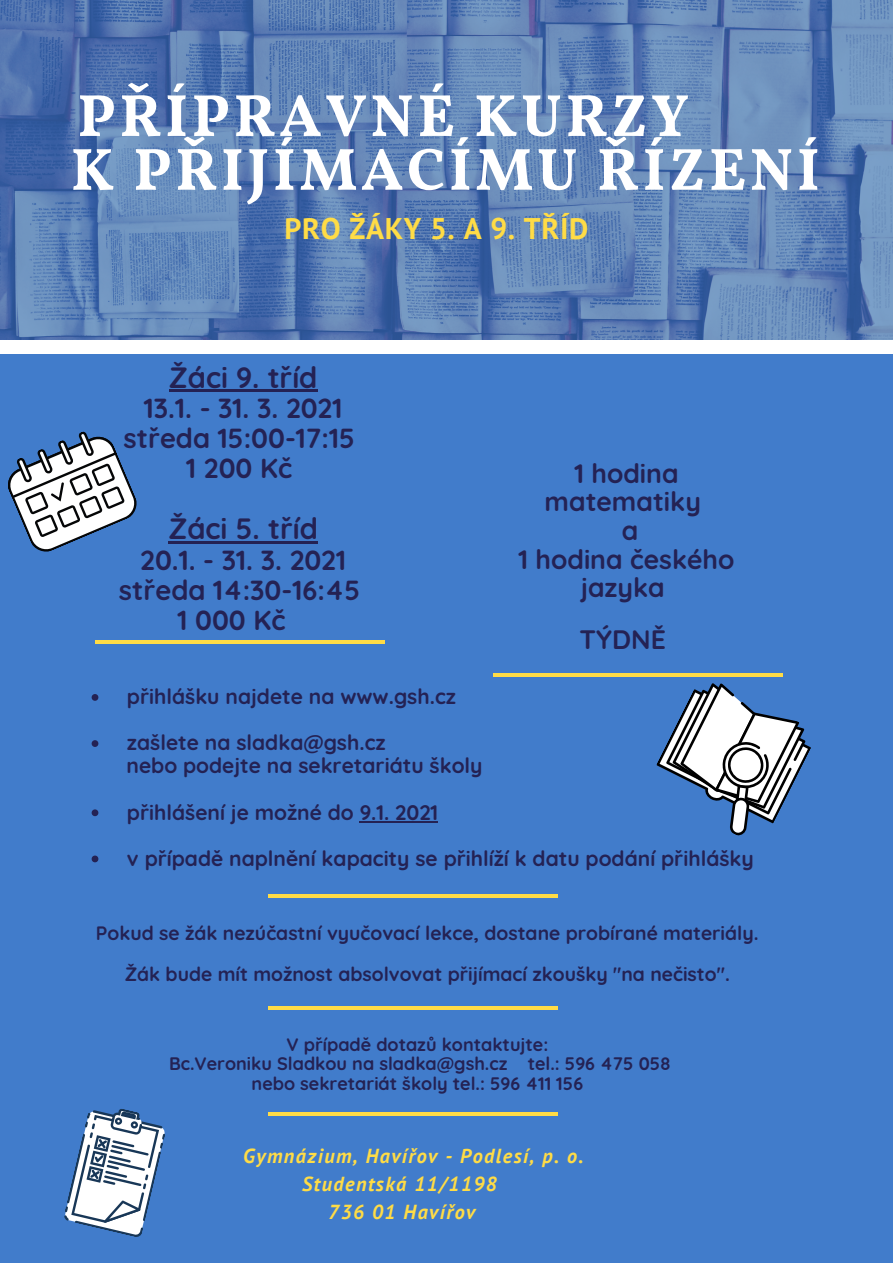
<style>
.page{position:relative;width:893px;height:1263px;background:#417ccb}
.page>*{position:absolute;margin:0;border:0;box-sizing:border-box;transform-origin:0 0}
.t1{font:700 59.78px/53.8px "Vollkorn";letter-spacing:.06em;color:#fff}
.t2{font:700 29.78px "PT Sans";letter-spacing:.02em;color:#ffdc46}
.t3{font:700 29.25px "Quicksand";color:#242254}
.t4{font:700 27.45px "Quicksand";color:#242254}
.t5{font:700 26.55px/28.7px "Quicksand";color:#242254;text-align:center}
.t6{font:700 21px "Quicksand";color:#242254}
.t7{font:italic 700 20.25px "PT Sans";letter-spacing:.07em;color:#ffdc46}
.t8{font:700 19.35px "Quicksand";color:#242254}
.t9{font:700 18.08px "Quicksand";color:#242254}
</style>
<div class="page">
<img style="left:0;top:0;width:893px;height:341px">
<div style="left:0;top:341px;width:893px;height:13px;background:#fff"></div>
<hr style="left:95px;top:640px;width:290px;height:4px;background:#ffdc46">
<hr style="left:493px;top:673px;width:289px;height:4px;background:#ffdc46">
<hr style="left:268px;top:1112px;width:290px;height:3px;background:#ffdc46">
<hr style="left:268px;top:894px;width:290px;height:4px;background:#ffdc46">
<hr style="left:169px;top:389px;width:148px;height:3px;background:#242254">
<hr style="left:168px;top:541px;width:150px;height:3px;background:#242254">
<svg style="left:92px;top:694px;width:6px;height:7px"></svg>
<svg style="left:92px;top:740px;width:6px;height:7px"></svg>
<svg style="left:92px;top:809px;width:6px;height:7px"></svg>
<hr style="left:360px;top:821px;width:78px;height:1px;background:#242254">
<svg style="left:92px;top:855px;width:6px;height:7px"></svg>
<hr style="left:268px;top:1006px;width:290px;height:4px;background:#ffdc46">
<svg style="left:8px;top:431px;width:129px;height:121px"></svg>
<svg style="left:656px;top:683px;width:155px;height:153px"></svg>
<svg style="left:64px;top:1109px;width:101px;height:128px"></svg>
<p class="t1" style="left:71px;top:94px;width:750px">PŘÍPRAVNÉ KURZY<br>K PŘIJÍMACÍMU ŘÍZENÍ</p>
<p class="t2" style="left:284px;top:209px;width:305px">PRO ŽÁKY 5. A 9. TŘÍD</p>
<p class="t3" style="left:169px;top:358px;width:150px">Žáci 9. tříd</p>
<p class="t4" style="left:144px;top:391px;width:200px">13.1. - 31. 3. 2021</p>
<p class="t4" style="left:124px;top:421px;width:233px">středa 15:00-17:15</p>
<p class="t4" style="left:186px;top:450px;width:108px">1 200 Kč</p>
<p class="t3" style="left:168px;top:510px;width:151px">Žáci 5. tříd</p>
<p class="t4" style="left:140px;top:542px;width:207px">20.1. - 31. 3. 2021</p>
<p class="t4" style="left:119px;top:572px;width:243px">středa 14:30-16:45</p>
<p class="t4" style="left:177px;top:602px;width:110px">1 000 Kč</p>
<p class="t6" style="left:127px;top:683px;width:330px">přihlášku najdete na www.gsh.cz</p>
<p class="t6" style="left:127px;top:729px;width:260px">zašlete na sladka@gsh.cz</p>
<p class="t6" style="left:127px;top:752px;width:357px">nebo podejte na sekretariátu školy</p>
<p class="t5" style="left:544px;top:458px;width:158px">1 hodina matematiky</p>
<p class="t5" style="left:622px;top:516px;width:18px">a</p>
<p class="t5" style="left:518px;top:544px;width:218px">1 hodina českého jazyka</p>
<p class="t5" style="left:579px;top:625px;width:88px">TÝDNĚ</p>
<p class="t6" style="left:127px;top:798px;width:313px">přihlášení je možné do 9.1. 2021</p>
<p class="t6" style="left:127px;top:845px;width:628px">v případě naplnění kapacity se přihlíží k datu podání přihlášky</p>
<p class="t8" style="left:96px;top:920px;width:664px">Pokud se žák nezúčastní vyučovací lekce, dostane probírané materiály.</p>
<p class="t8" style="left:125px;top:962px;width:606px">Žák bude mít možnost absolvovat přijímací zkoušky "na nečisto".</p>
<p class="t9" style="left:286px;top:1033px;width:263px">V případě dotazů kontaktujte:</p>
<p class="t9" style="left:169px;top:1052px;width:503px">Bc.Veroniku Sladkou na sladka@gsh.cz tel.: 596 475 058</p>
<p class="t9" style="left:252px;top:1071px;width:333px">nebo sekretariát školy tel.: 596 411 156</p>
<p class="t7" style="left:243px;top:1143px;width:342px">Gymnázium, Havířov - Podlesí, p. o.</p>
<p class="t7" style="left:302px;top:1170px;width:196px">Studentská 11/1198</p>
<p class="t7" style="left:328px;top:1198px;width:149px">736 01 Havířov</p>
</div>
